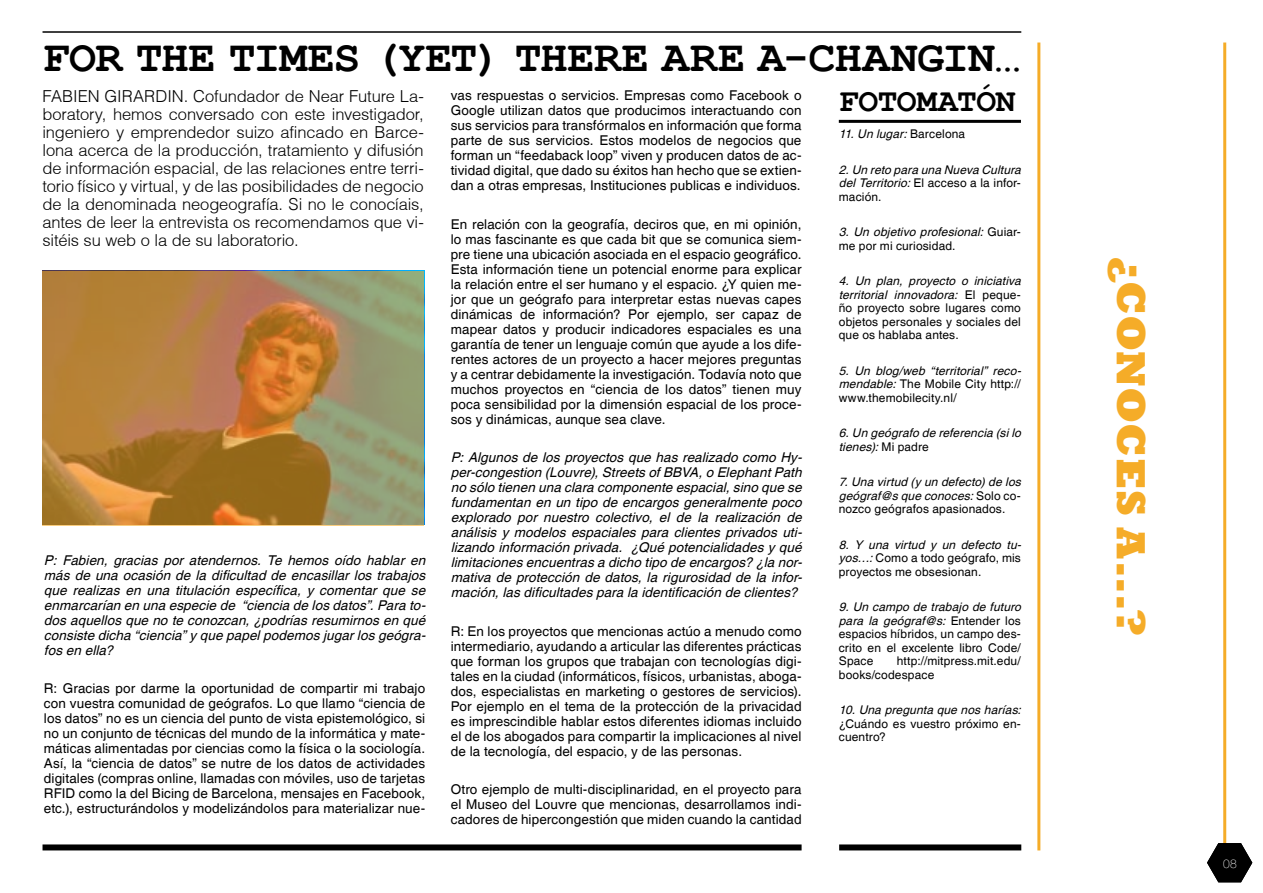
<style>
.page{position:relative;width:1263px;height:893px;background:#fff}
.page>*{position:absolute;margin:0;border:0;box-sizing:border-box;transform-origin:0 0}
.t1{font:700 45px "Courier New";color:#000}
.t2{font:800 42px "Rockwell";color:#f5ac28}
.t3{font:700 33px "Courier New";letter-spacing:-.01em;color:#000}
.t4{font:300 16.5px/18px "Helvetica";letter-spacing:-.01em;color:#000;text-align:justify}
.t5{font:13.5px/15px "Helvetica";letter-spacing:.01em;color:#000;text-align:justify}
.t6{font:italic 13.5px/15px "Helvetica";color:#000;text-align:justify}
.t7{font:12px/13.5px "Helvetica";letter-spacing:.01em;color:#000}
.t8{font:italic 12px/13.5px "Helvetica";color:#000}
.t9{font:100 12px "Helve Nue";color:#fff}
.s1{font-style:inherit}
.s2{font-style:normal}
.s3{font-style:italic}
</style>
<div class="page">
<hr style="left:1223px;top:43px;width:3px;height:807px;background:#f5ac28">
<hr style="left:1037px;top:43px;width:3px;height:807px;background:#f5ac28">
<hr style="left:43px;top:31px;width:978px;height:2px;background:#000">
<div style="left:43px;top:844px;width:758px;height:6px;background:#000"></div>
<svg style="left:1207px;top:843px;width:45px;height:39px"></svg>
<hr style="left:839px;top:120px;width:182px;height:3px;background:#000">
<div style="left:839px;top:844px;width:182px;height:6px;background:#000"></div>
<svg style="left:43px;top:271px;width:381px;height:254px;background:#ab8346"></svg>
<h1 class="t1" style="left:43px;top:29px;width:213px">FOR THE TIMES</h1>
<h1 class="t1" style="left:374px;top:29px;width:221px">(YET ) THERE</h1>
<h1 class="t1" style="left:662px;top:29px;width:29px">ARE</h1>
<h1 class="t1" style="left:758px;top:29px;width:133px">A-CHANGIN</h1>
<h1 class="t1" style="left:994px;top:29px;width:28px">…</h1>
<p class="t4" style="left:43px;top:87px;width:383px"><span class="s1">FABIEN GIRARDIN.</span> Cofundador de Near Future La&shy;boratory, hemos conversado con este investigador, ingeniero y emprendedor suizo afincado en Barce&shy;lona acerca de la producción, tratamiento y difusión de información espacial, de las relaciones entre terri&shy;torio físico y virtual, y de las posibilidades de negocio de la denominada neogeografía. Si no le conocíais, antes de leer la entrevista os recomendamos que vi&shy;sitéis su web o la de su laboratorio.</p>
<p class="t6" style="left:44px;top:553px;width:387px">P: Fabien, gracias por atendernos. Te hemos oído hablar en más de una ocasión de la dificultad de encasillar los trabajos que realizas en una titulación específica, y comentar que se enmarcarían en una especie de “ciencia de losdatos”.Para to&shy;dosaquellosque no te conozcan,¿podríasresumirnosen qué consiste dicha “ciencia”yque papelpodemosjugarlosgeógra&shy;fosen ella?</p>
<p class="t5" style="left:44px;top:681px;width:383px">R: Gracias por darme la oportunidad de compartir mi trabajo con vuestra comunidad de geógrafos. Lo que llamo “ciencia de los datos” no es un ciencia del punto de vista epistemológico, si no un conjunto de técnicas del mundo de la informática y mate&shy;máticas alimentadas por ciencias como la física o la sociología.<br>Así, la “ciencia de datos” se nutre de los datos de actividades digitales (compras online, llamadas con móviles, uso de tarjetas RFID como la del Bicing de Barcelona, mensajes en Facebook, etc.), estructurándolos y modelizándolos para materializar nue-</p>
<p class="t5" style="left:451px;top:89px;width:352px">vas respuestas o servicios. Empresas como Facebook o Google utilizan datos que producimos interactuando con sus servicios para transfórmalos en información que forma parte de sus servicios. Estos modelos de negocios que forman un “feedaback loop” viven y producen datos de ac&shy;tividad digital, que dado su éxitos han hecho que se extien&shy;dan a otras empresas, Instituciones publicas e individuos.</p>
<p class="t5" style="left:451px;top:217px;width:352px">En relación con la geografía, deciros que, en mi opinión, lo mas fascinante es que cada bit que se comunica siem&shy;pre tiene una ubicación asociada en el espacio geográfico.<br>Esta información tiene un potencial enorme para explicar la relación entre el ser humano y el espacio. ¿Y quien me&shy;jor que un geógrafo para interpretar estas nuevas capes dinámicas de información? Por ejemplo, ser capaz de mapear datos y producir indicadores espaciales es una garantía de tener un lenguaje común que ayude a los dife&shy;rentes actores de un proyecto a hacer mejores preguntas y a centrar debidamente la investigación. Todavía noto que muchos proyectos en “ciencia de los datos” tienen muy poca sensibilidad por la dimensión espacial de los proce&shy;sos y dinámicas, aunque sea clave.</p>
<p class="t6" style="left:451px;top:451px;width:356px">P: Algunos de los proyectos que has realizado como Hy&shy;per-congestion (Louvre),StreetsofBBVA,o ElephantPath no sólo tienen una clara componente espacial,sino que se fundamentan en un tipo de encargos generalmente poco explorado por nuestro colectivo, el de la realización de análisis y modelos espaciales para clientes privados uti&shy;lizando información privada. ¿Qué potencialidadesyqué limitacionesencuentrasa dicho tipo de encargos? ¿la nor&shy;mativa de protección de datos, la rigurosidad de la infor&shy;mación,lasdificultadespara la identificación de clientes?</p>
<p class="t5" style="left:451px;top:624px;width:352px">R: En los proyectos que mencionas actúo a menudo como intermediario, ayudando a articular las diferentes prácticas que forman los grupos que trabajan con tecnologías digi&shy;tales en la ciudad (informáticos, físicos, urbanistas, aboga&shy;dos, especialistas en marketing o gestores de servicios).<br>Por ejemplo en el tema de la protección de la privacidad es imprescindible hablar estos diferentes idiomas incluido el de los abogados para compartir la implicaciones al nivel de la tecnología, del espacio, y de las personas.</p>
<p class="t5" style="left:451px;top:783px;width:352px">Otro ejemplo de multi-disciplinaridad, en el proyecto para el Museo del Louvre que mencionas, desarrollamos indi&shy;cadores de hipercongestión que miden cuando la cantidad</p>
<h3 class="t3" style="left:839px;top:81px;width:178px">FOTOMATÓN</h3>
<p class="t8" style="left:839px;top:128px;width:128px">11.Un lugar:<span class="s2">Barcelona</span></p>
<p class="t8" style="left:839px;top:163px;width:187px">2.Un reto para una Nueva Cultura delTerritorio:<span class="s2">El ac c e s o a l a i nfo r&shy;mación.</span></p>
<p class="t8" style="left:839px;top:226px;width:184px">3. Un objetivo profesional: <span class="s2">G u i a r - me por mi curiosidad.</span></p>
<p class="t7" style="left:839px;top:275px;width:187px"><span class="s3">4. Un plan, proyecto o iniciativa territorial innovadora:</span> E l p e q u e - ño proyecto sobre lugares como objetos personales y sociales del que os hablaba antes.</p>
<p class="t7" style="left:839px;top:364px;width:187px"><span class="s3">5. Un blog/web “territorial” reco&shy;mendable:</span>The Mobile City http:// www.themobilecity.nl/</p>
<p class="t8" style="left:839px;top:427px;width:187px">6.Un geógrafo de referencia (silo tienes):<span class="s2">M i p a d r e</span></p>
<p class="t8" style="left:839px;top:476px;width:187px">7.Una virtud (yun defecto)de los geógraf@sque conoces:<span class="s2">S o l o c o - nozco geógrafos apasionados.</span></p>
<p class="t7" style="left:839px;top:538px;width:187px"><span class="s3">8. Y una virtud y un defecto tu&shy;yos…:</span>Como a todo geógrafo, mis proyectos me obsesionan.</p>
<p class="t7" style="left:839px;top:601px;width:187px"><span class="s3">9.Un campo de trabajo de futuro para la geógraf@s:</span> E n t e n d e r l o s espacios híbridos, un campo des&shy;crito en el excelente libro Code/<br>Space</p>
<p class="t7" style="left:839px;top:655px;width:184px;text-indent:58px">http://mitpress.mit.edu/ books/codespace</p>
<p class="t8" style="left:839px;top:704px;width:187px">10.Una pregunta que nosharías:</p>
<p class="t7" style="left:839px;top:717px;width:184px">¿Cuándo es vuestro próximo en&shy;cuentro?</p>
<h2 class="t2" style="left:1155px;top:257px;width:380px;rotate:90deg">¿conoces a...?</h2>
<p class="t9" style="left:1223px;top:856px;width:15px">08</p>
<p class="t9" style="left:1230px;top:856px;width:8px">3</p>
</div>
